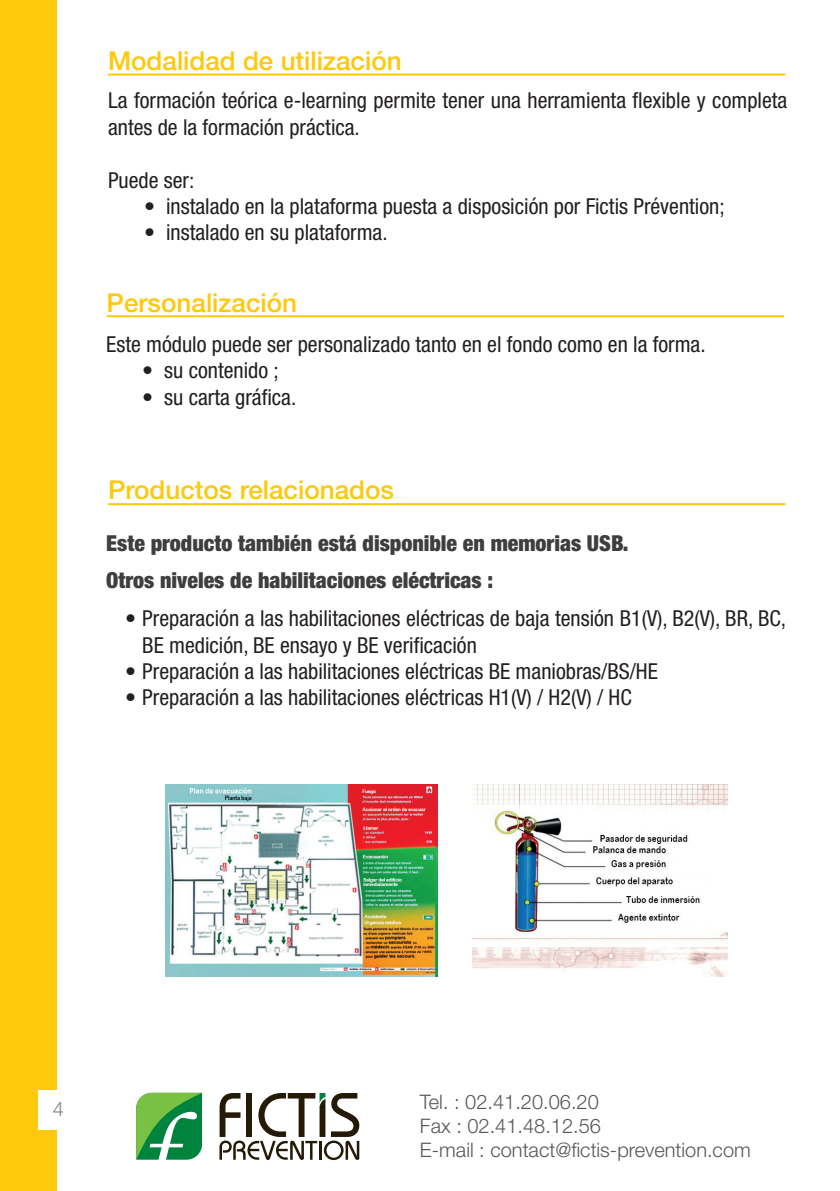
<style>
.page{position:relative;width:840px;height:1191px;background:#fff}
.page>*{position:absolute;margin:0;border:0;box-sizing:border-box;transform-origin:0 0}
.t1{font:500 26px "Helvetica Neue";color:#fec80b}
.t2{font:condensed 22px/26.4px "Helvetica Neue";color:#231f20}
.t3{font:900 condensed 22px/37.8px "Helvetica Neue";color:#3e3e3f}
.t4{font:300 20px/24px "Helvetica Neue";color:#57585a}
.t5{font:300 20px "Helvetica Neue";color:#808285}
</style>
<div class="page">
<div style="left:0;top:0;width:57px;height:1191px;background:#fec80b"></div>
<div style="left:38px;top:1089px;width:37px;height:40px;background:#fff"></div>
<svg style="left:136px;top:1092px;width:66px;height:67px"></svg>
<svg style="left:219px;top:1093px;width:140px;height:67px"></svg>
<hr style="left:108px;top:74px;width:677px;height:2px;background:#fec80b">
<hr style="left:108px;top:503px;width:677px;height:2px;background:#fec80b">
<hr style="left:107px;top:315px;width:676px;height:2px;background:#fec80b">
<img style="left:166px;top:784px;width:271px;height:192px">
<img style="left:472px;top:784px;width:255px;height:192px">
<p class="t1" style="left:108px;top:45px;width:295px">Modalidad de utilización</p>
<p class="t2" style="left:108px;top:87px;width:680px">La formación teórica e-learning permite tener una herramienta flexible y completa antes de la formación práctica.</p>
<p class="t2" style="left:108px;top:166px;width:88px">Puede ser:</p>
<p class="t2" style="left:144px;top:193px;width:581px">• instalado en la plataforma puesta a disposición por Fictis Prévention;</p>
<p class="t2" style="left:144px;top:219px;width:245px">• instalado en su plataforma.</p>
<p class="t1" style="left:107px;top:287px;width:192px">Personalización</p>
<p class="t2" style="left:106px;top:331px;width:600px">Este módulo puede ser personalizado tanto en el fondo como en la forma.</p>
<p class="t2" style="left:142px;top:357px;width:138px">• su contenido ;</p>
<p class="t2" style="left:142px;top:384px;width:155px">• su carta gráfica.</p>
<p class="t1" style="left:108px;top:475px;width:287px">Productos relacionados</p>
<p class="t3" style="left:106px;top:523px;width:523px">Este producto también está disponible en memorias USB.<br>Otros niveles de habilitaciones eléctricas :</p>
<p class="t2" style="left:142px;top:605px;width:645px;text-indent:-17px">• Preparación a las habilitaciones eléctricas de baja tensión B1(V), B2(V), BR, BC,<br>BE medición, BE ensayo y BE verificación</p>
<p class="t2" style="left:125px;top:658px;width:534px">• Preparación a las habilitaciones eléctricas BE maniobras/BS/HE</p>
<p class="t2" style="left:125px;top:684px;width:507px">• Preparación a las habilitaciones eléctricas H1(V) / H2(V) / HC</p>
<p class="t5" style="left:53px;top:1096px;width:13px">4</p>
<p class="t4" style="left:420px;top:1089px;width:332px">Tel. : 02.41.20.06.20<br>Fax : 02.41.48.12.56<br>E-mail : contact@fictis-prevention.com</p>
</div>
